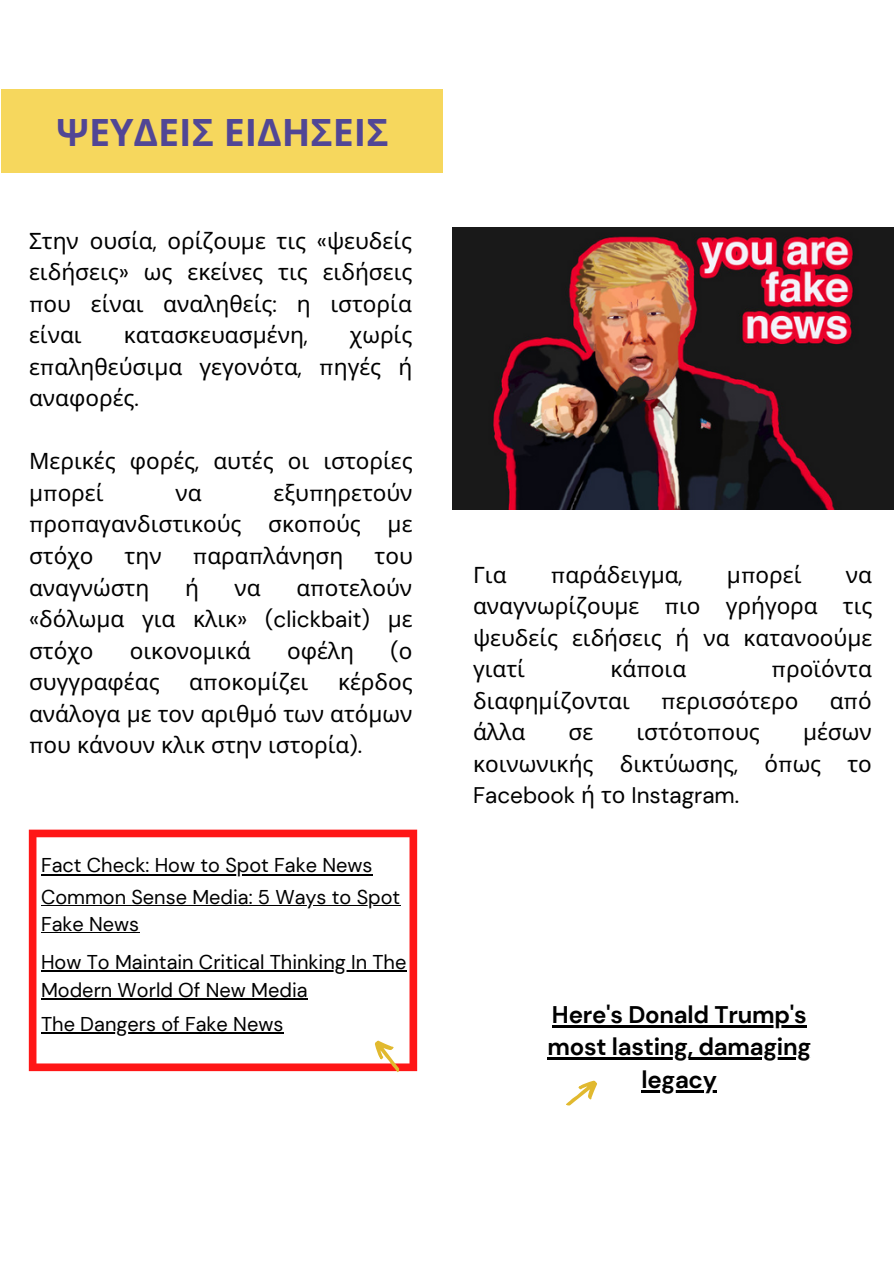
<style>
.page{position:relative;width:894px;height:1264px;background:#fff}
.page>*{position:absolute;margin:0;border:0;box-sizing:border-box;transform-origin:0 0}
.t1{font:700 37.5px "Open Sans";color:#514695}
.t2{font:700 24px/32.7px "DM Sans";letter-spacing:-.01em;color:#000;text-align:center}
.t3{font:22.5px/31.5px "Noto Sans";color:#000;text-align:justify}
.t4{font:22.5px "DM Sans";color:#000}
.t5{font:19.95px/27.9px "DM Sans";color:#000}
.s1{font-family:"DM Sans"}
.s2{font-family:"Noto Sans"}
</style>
<div class="page">
<div style="left:1px;top:89px;width:442px;height:84px;background:#f6d75d"></div>
<img style="left:452px;top:227px;width:441px;height:283px">
<svg style="left:29px;top:829px;width:388px;height:242px"></svg>
<hr style="left:41px;top:970px;width:365px;height:2px;background:#000">
<hr style="left:41px;top:998px;width:266px;height:2px;background:#000">
<hr style="left:41px;top:905px;width:359px;height:1px;background:#000">
<hr style="left:41px;top:932px;width:98px;height:1px;background:#000">
<hr style="left:41px;top:873px;width:331px;height:2px;background:#000">
<hr style="left:41px;top:1032px;width:242px;height:2px;background:#000">
<hr style="left:552px;top:1024px;width:254px;height:3px;background:#000">
<hr style="left:547px;top:1057px;width:263px;height:2px;background:#000">
<hr style="left:641px;top:1090px;width:75px;height:2px;background:#000">
<svg style="left:566px;top:1080px;width:31px;height:26px"></svg>
<svg style="left:371px;top:1034px;width:35px;height:39px"></svg>
<p class="t1" style="left:56px;top:106px;width:334px">ΨΕΥΔΕΙΣ ΕΙΔΗΣΕΙΣ</p>
<p class="t3" style="left:29px;top:224px;width:385px">Στην ουσία<span class="s1">,</span> ορίζουμε τις <span class="s1">«</span>ψευδείς ειδήσεις<span class="s1">»</span> ως εκείνες τις ειδήσεις <span class="s1">π</span>ου είναι αναληθείς<span class="s1">:</span> η ιστορία είναι</p>
<p class="t3" style="left:29px;top:319px;width:384px;text-indent:321px">χωρίς ε<span class="s1">π</span>αληθεύσιμα γεγονότα<span class="s1">, π</span>ηγές ή αναφορές<span class="s1">.</span></p>
<p class="t3" style="left:29px;top:445px;width:385px">Μερικές φορές<span class="s1">,</span> αυτές οι ιστορίες μ<span class="s1">π</span>ορεί</p>
<p class="t3" style="left:124px;top:319px;width:186px">κατασκευασμένη<span class="s1">,</span></p>
<p class="t3" style="left:29px;top:476px;width:385px;text-indent:244px">εξυ<span class="s1">π</span>ηρετούν <span class="s1">π</span>ρο<span class="s1">π</span>αγανδιστικούς σκο<span class="s1">π</span>ούς με στόχο</p>
<p class="t3" style="left:175px;top:476px;width:28px">να</p>
<p class="t3" style="left:125px;top:539px;width:39px">την</p>
<p class="t3" style="left:193px;top:539px;width:152px"><span class="s1">π</span>αρα<span class="s1">π</span>λάνηση</p>
<p class="t3" style="left:374px;top:539px;width:40px">του</p>
<p class="t3" style="left:29px;top:571px;width:122px">αναγνώστη</p>
<p class="t3" style="left:185px;top:571px;width:15px">ή</p>
<p class="t3" style="left:234px;top:571px;width:28px">να</p>
<p class="t3" style="left:29px;top:571px;width:385px;text-indent:267px">α<span class="s1">π</span>οτελούν <span class="s1">«</span>δόλωμα για κλικ<span class="s1">» (clickbait)</span> με στόχο</p>
<p class="t3" style="left:130px;top:634px;width:122px">οικονομικά</p>
<p class="t3" style="left:287px;top:634px;width:68px">οφέλη</p>
<p class="t4" style="left:390px;top:636px;width:24px">(<span class="s2">ο</span></p>
<p class="t3" style="left:29px;top:665px;width:132px">συγγραφέας</p>
<p class="t3" style="left:189px;top:665px;width:121px">α<span class="s1">π</span>οκομίζει</p>
<p class="t3" style="left:29px;top:665px;width:385px;text-indent:309px">κέρδος ανάλογα με τον αριθμό των ατόμων <span class="s1">π</span>ου κάνουν κλικ στην ιστορία<span class="s1">).</span></p>
<p class="t5" style="left:41px;top:851px;width:333px">Fact Check: How to Spot Fake News</p>
<p class="t5" style="left:41px;top:883px;width:360px;line-height:27px">Common Sense Media: 5 Ways to Spot<br>Fake News</p>
<p class="t5" style="left:41px;top:948px;width:367px">How To Maintain Critical Thinking In The<br>Modern World Of New Media</p>
<p class="t5" style="left:41px;top:1010px;width:244px">The Dangers of Fake News</p>
<p class="t3" style="left:473px;top:558px;width:35px">Για</p>
<p class="t3" style="left:550px;top:558px;width:133px"><span class="s1">π</span>αράδειγμα<span class="s1">,</span></p>
<p class="t3" style="left:726px;top:558px;width:76px">μ<span class="s1">π</span>ορεί</p>
<p class="t3" style="left:473px;top:558px;width:400px;text-indent:372px">να αναγνωρίζουμε <span class="s1">π</span>ιο γρήγορα τις ψευδείς ειδήσεις ή να κατανοούμε γιατί</p>
<p class="t3" style="left:610px;top:652px;width:77px">κά<span class="s1">π</span>οια</p>
<p class="t3" style="left:771px;top:652px;width:102px"><span class="s1">π</span>ροϊόντα</p>
<p class="t3" style="left:473px;top:684px;width:158px">διαφημίζονται</p>
<p class="t3" style="left:661px;top:684px;width:139px"><span class="s1">π</span>ερισσότερο</p>
<p class="t3" style="left:829px;top:684px;width:44px">α<span class="s1">π</span>ό</p>
<p class="t3" style="left:473px;top:715px;width:54px">άλλα</p>
<p class="t3" style="left:568px;top:715px;width:26px">σε</p>
<p class="t3" style="left:636px;top:715px;width:125px">ιστότο<span class="s1">π</span>ους</p>
<p class="t3" style="left:473px;top:715px;width:400px;text-indent:330px">μέσων κοινωνικής δικτύωσης<span class="s1">,</span> ό<span class="s1">π</span>ως το <span class="s1">Facebook</span> ή το <span class="s1">Instagram.</span></p>
<p class="t2" style="left:547px;top:998px;width:265px">Here's Donald Trump's most lasting, damaging legacy</p>
</div>
